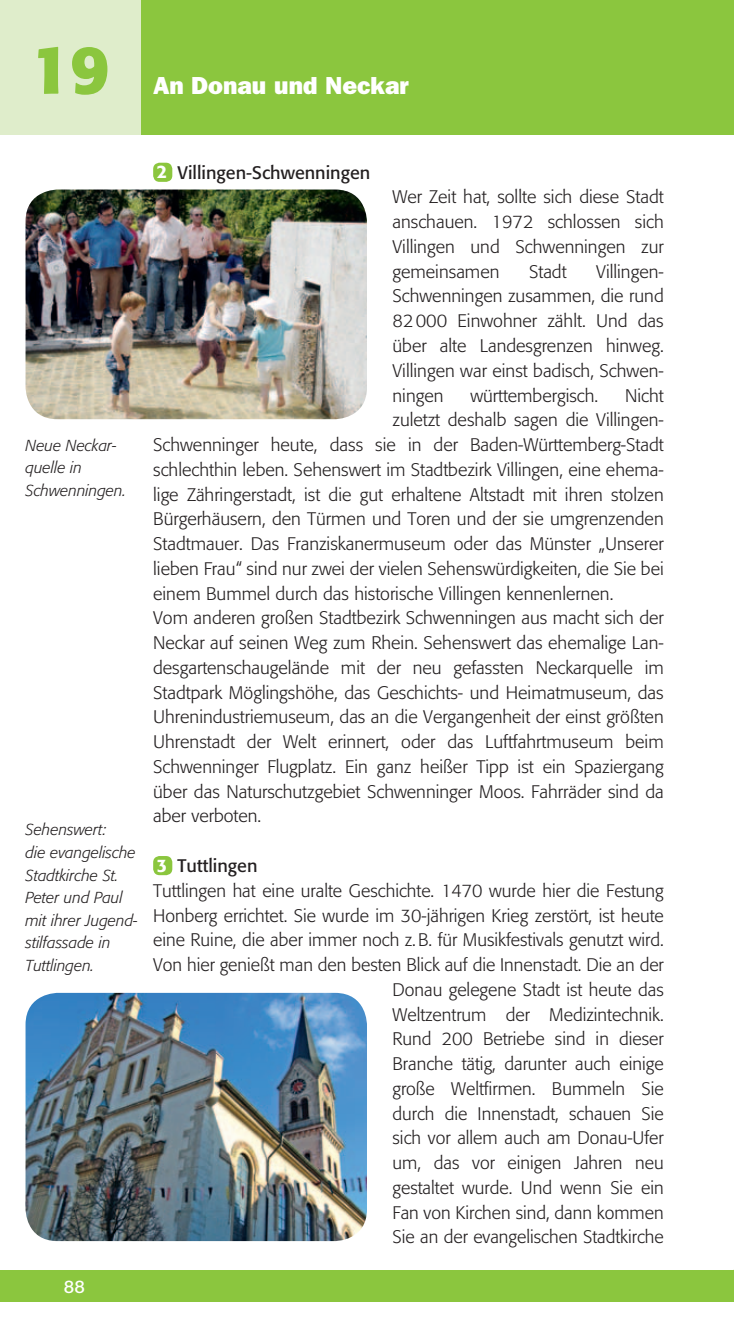
<style>
.page{position:relative;width:734px;height:1340px;background:#fff}
.page>*{position:absolute;margin:0;border:0;box-sizing:border-box;transform-origin:0 0}
.t1{font:700 67.5px "Formata";color:#8bc63e}
.t2{font:24.75px "ITC Franklin Gothic Std Hvy";color:#fff}
.t3{font:300 18px/24.8px "Formata";color:#231f20;text-align:justify}
.t4{font:18px "Formata";color:#231f20}
.t5{font:18px "Formata";color:#fff}
.t6{font:italic 300 15.75px/22.5px "Formata";color:#231f20}
.s1{font-weight:500;color:#fff}
</style>
<div class="page">
<div style="left:0;top:0;width:733px;height:134px;background:#8bc63e"></div>
<div style="left:0;top:0;width:140px;height:134px;background:#dfedcb"></div>
<div style="left:0;top:1269px;width:733px;height:32px;background:#8bc63e"></div>
<div style="left:153px;top:163px;width:19px;height:19px;background:#8bc63e;border-radius:6px"></div>
<div style="left:153px;top:856px;width:19px;height:19px;background:#8bc63e;border-radius:6px"></div>
<img style="left:26px;top:992px;width:341px;height:249px;border-radius:32px">
<img style="left:26px;top:189px;width:341px;height:230px;border-radius:32px">
<h1 class="t1" style="left:31px;top:40px;width:80px">19</h1>
<h2 class="t2" style="left:153px;top:76px;width:257px">An Donau und Neckar</h2>
<p class="t6" style="left:26px;top:435px;width:102px">Neue Neckar&shy;quelle in<br>Schwenningen.</p>
<p class="t6" style="left:26px;top:819px;width:114px">Sehenswert:<br>die evangelische<br>Stadtkirche St.<br>Peter und Paul mit ihrer Jugend&shy;stilfassade in<br>Tuttlingen.</p>
<p class="t5" style="left:64px;top:1278px;width:23px">88</p>
<p class="t4" style="left:157px;top:164px;width:215px"><span class="s1">2</span> Villingen-Schwenningen</p>
<p class="t3" style="left:392px;top:186px;width:273px">Wer Zeit hat, sollte sich diese Stadt anschauen. 1972 schlossen sich Villingen und Schwenningen zur gemeinsamen</p>
<p class="t3" style="left:529px;top:260px;width:39px">Stadt</p>
<p class="t3" style="left:392px;top:260px;width:273px;text-indent:204px">Villingen-Schwenningen zusammen, die rund 82 000 Einwohner zählt. Und das über alte Landesgrenzen hinweg.<br>Villingen war einst badisch, Schwen&shy;ningen</p>
<p class="t3" style="left:470px;top:384px;width:129px">württembergisch.</p>
<p class="t3" style="left:625px;top:384px;width:40px">Nicht</p>
<p class="t3" style="left:392px;top:409px;width:273px">zuletzt deshalb sagen die Villingen-</p>
<p class="t3" style="left:153px;top:433px;width:512px">Schwenninger heute, dass sie in der Baden-Württemberg-Stadt</p>
<p class="t3" style="left:153px;top:458px;width:512px">schlechthin leben. Sehenswert im Stadtbezirk Villingen, eine ehema-</p>
<p class="t3" style="left:153px;top:483px;width:512px">lige Zähringerstadt, ist die gut erhaltene Altstadt mit ihren stolzen</p>
<p class="t3" style="left:153px;top:508px;width:512px">Bürgerhäusern, den Türmen und Toren und der sie umgrenzenden</p>
<p class="t3" style="left:153px;top:532px;width:512px">Stadtmauer. Das Franziskanermuseum oder das Münster „Unserer</p>
<p class="t3" style="left:153px;top:557px;width:512px">lieben Frau“ sind nur zwei der vielen Sehenswürdigkeiten, die Sie bei</p>
<p class="t3" style="left:153px;top:582px;width:461px">einem Bummel durch das historische Villingen kennenlernen.</p>
<p class="t3" style="left:153px;top:607px;width:512px">Vom anderen großen Stadtbezirk Schwenningen aus macht sich der</p>
<p class="t3" style="left:153px;top:631px;width:512px">Neckar auf seinen Weg zum Rhein. Sehenswert das ehemalige Lan-</p>
<p class="t3" style="left:153px;top:656px;width:512px">desgartenschaugelände mit der neu gefassten Neckarquelle im</p>
<p class="t3" style="left:153px;top:681px;width:512px">Stadtpark Möglingshöhe, das Geschichts- und Heimatmuseum, das</p>
<p class="t3" style="left:153px;top:706px;width:512px">Uhrenindustriemuseum, das an die Vergangenheit der einst größten</p>
<p class="t3" style="left:153px;top:730px;width:512px">Uhrenstadt der Welt erinnert, oder das Luftfahrtmuseum beim</p>
<p class="t3" style="left:153px;top:755px;width:512px">Schwenninger Flugplatz. Ein ganz heißer Tipp ist ein Spaziergang</p>
<p class="t3" style="left:153px;top:780px;width:512px">über das Naturschutzgebiet Schwenninger Moos. Fahrräder sind da</p>
<p class="t3" style="left:153px;top:805px;width:110px">aber verboten.</p>
<p class="t4" style="left:157px;top:857px;width:102px"><span class="s1">3</span> Tuttlingen</p>
<p class="t3" style="left:153px;top:879px;width:512px">Tuttlingen hat eine uralte Geschichte. 1470 wurde hier die Festung</p>
<p class="t3" style="left:153px;top:904px;width:512px">Honberg errichtet. Sie wurde im 30-jährigen Krieg zerstört, ist heute</p>
<p class="t3" style="left:153px;top:928px;width:512px">eine Ruine, die aber immer noch z. B. für Musikfestivals genutzt wird.</p>
<p class="t3" style="left:153px;top:953px;width:512px">Von hier genießt man den besten Blick auf die Innenstadt. Die an der</p>
<p class="t3" style="left:392px;top:978px;width:273px">Donau gelegene Stadt ist heute das</p>
<p class="t3" style="left:392px;top:1003px;width:273px">Weltzentrum der Medizintechnik.</p>
<p class="t3" style="left:392px;top:1027px;width:273px">Rund 200 Betriebe sind in dieser</p>
<p class="t3" style="left:392px;top:1052px;width:273px">Branche tätig, darunter auch einige</p>
<p class="t3" style="left:392px;top:1077px;width:273px">große Weltfirmen. Bummeln Sie</p>
<p class="t3" style="left:392px;top:1102px;width:273px">durch die Innenstadt, schauen Sie</p>
<p class="t3" style="left:392px;top:1126px;width:273px">sich vor allem auch am Donau-Ufer</p>
<p class="t3" style="left:392px;top:1151px;width:273px">um, das vor einigen Jahren neu</p>
<p class="t3" style="left:392px;top:1176px;width:273px">gestaltet wurde. Und wenn Sie ein</p>
<p class="t3" style="left:392px;top:1201px;width:273px">Fan von Kirchen sind, dann kommen</p>
<p class="t3" style="left:392px;top:1225px;width:273px">Sie an der evangelischen Stadtkirche</p>
</div>
